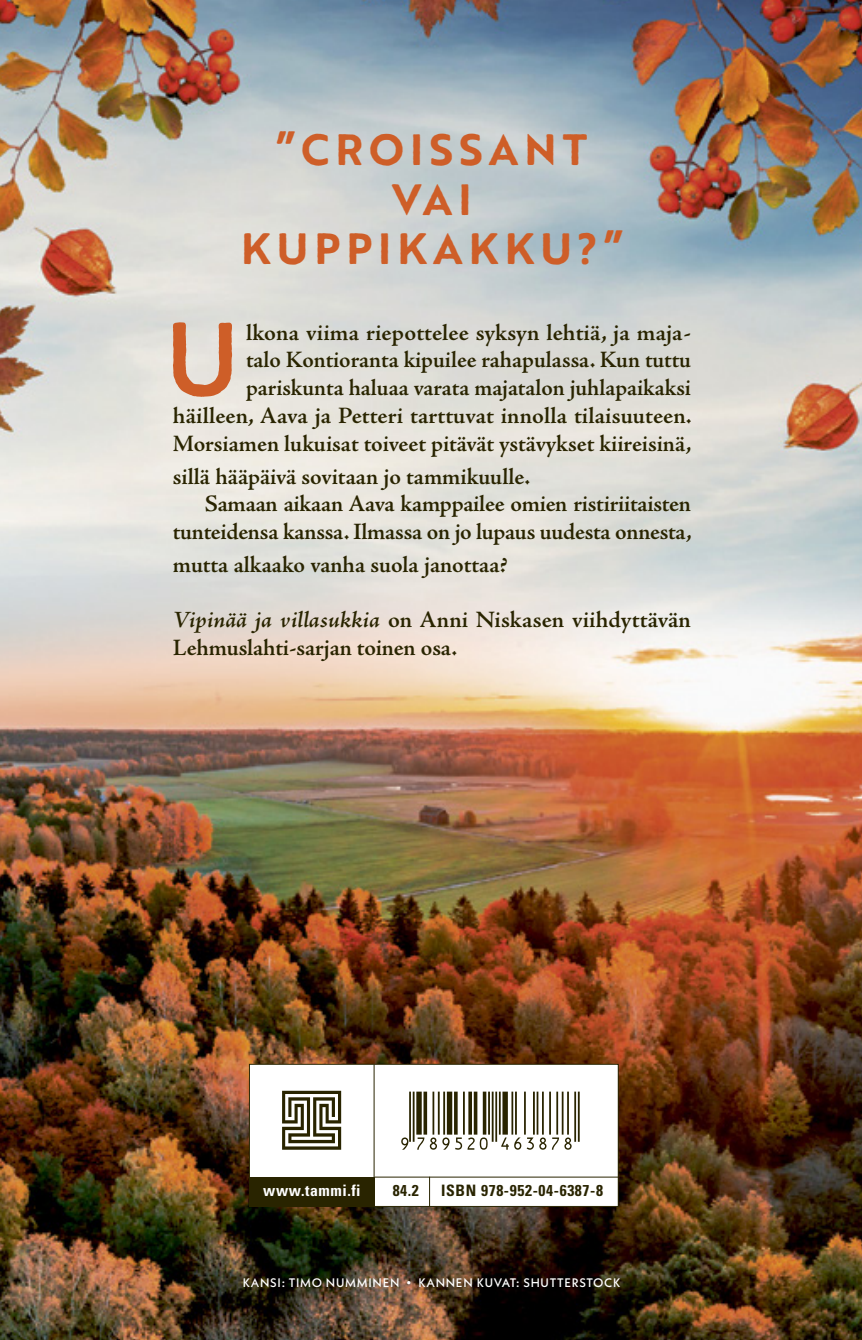
<style>
.page{position:relative;width:862px;height:1340px;background:#fff}
.page>*{position:absolute;margin:0;border:0;box-sizing:border-box;transform-origin:0 0}
.t1{font:500 101.02px "Brother 1816 Printed";color:#ce5e28}
.t2{font:700 42.75px/49.5px "Brother 1816 Printed";letter-spacing:.14em;color:#ce5e28;text-align:center}
.t3{font:600 23.62px/27.9px "Adobe Jenson Pro";letter-spacing:-.005em;color:#292400;text-align:right}
.t4{font:700 condensed 15.75px "Univers LT Std";letter-spacing:.04em;color:#292400}
.t5{font:700 condensed 15.75px "Univers LT Std";letter-spacing:.035em;color:#fff}
.t6{font:500 12.38px "Neue Kabel";letter-spacing:.06em;color:#fff}
.s1{font-style:italic}
</style>
<div class="page">
<img style="left:0;top:0;width:861px;height:1339px">
<div style="left:249px;top:1064px;width:369px;height:142px;background:#fff"></div>
<div style="left:249px;top:1064px;width:369px;height:142px;border:1px solid #292400"></div>
<hr style="left:373px;top:1064px;width:1px;height:141px;background:#292400">
<hr style="left:374px;top:1176px;width:244px;height:1px;background:#292400">
<hr style="left:429px;top:1176px;width:1px;height:30px;background:#292400">
<div style="left:249px;top:1176px;width:125px;height:30px;background:#292400"></div>
<svg style="left:282px;top:1090px;width:59px;height:59px"></svg>
<svg style="left:401px;top:1091px;width:170px;height:58px"></svg>
<hr style="left:574px;top:1091px;width:1px;height:50px;background:#292400">
<hr style="left:577px;top:1091px;width:2px;height:50px;background:#292400">
<h2 class="t2" style="left:241px;top:124px;width:383px">”CROISSANT<br>VAI<br>KUPPIKAKKU?”</h2>
<h1 class="t1" style="left:166px;top:283px;width:75px">U</h1>
<p class="t3" style="left:173px;top:319px;width:520px">lkona viima riepottelee syksyn lehtiä, ja maja-<br>talo Kontioranta kipuilee rahapulassa. Kun tuttu pariskunta haluaa varata majatalon juhlapaikaksi häilleen, Aava ja Petteri tarttuvat innolla tilaisuuteen.<br>Morsiamen lukuisat toiveet pitävät ystävykset kiireisinä,</p>
<p class="t3" style="left:173px;top:462px;width:358px">sillä hääpäivä sovitaan jo tammikuulle.</p>
<p class="t3" style="left:205px;top:490px;width:487px">Samaan aikaan Aava kamppailee omien ristiriitaisten</p>
<p class="t3" style="left:173px;top:518px;width:520px">tunteidensa kanssa. Ilmassa on jo lupaus uudesta onnesta,</p>
<p class="t3" style="left:173px;top:551px;width:336px">mutta alkaako vanha suola janottaa?</p>
<p class="t3" style="left:173px;top:606px;width:519px;text-align:left"><span class="s1">Vipinää ja villasukkia</span> on Anni Niskasen viihdyttävän<br>Lehmuslahti-sarjan toinen osa.</p>
<p class="t5" style="left:263px;top:1180px;width:99px">www.tammi.fi</p>
<p class="t4" style="left:392px;top:1180px;width:28px">84.2</p>
<p class="t4" style="left:441px;top:1180px;width:163px">ISBN 978-952-04-6387-8</p>
<p class="t6" style="left:243px;top:1274px;width:379px">KANSI: TIMO NUMMINEN • KANNEN KUVAT: SHUTTERSTOCK</p>
</div>
